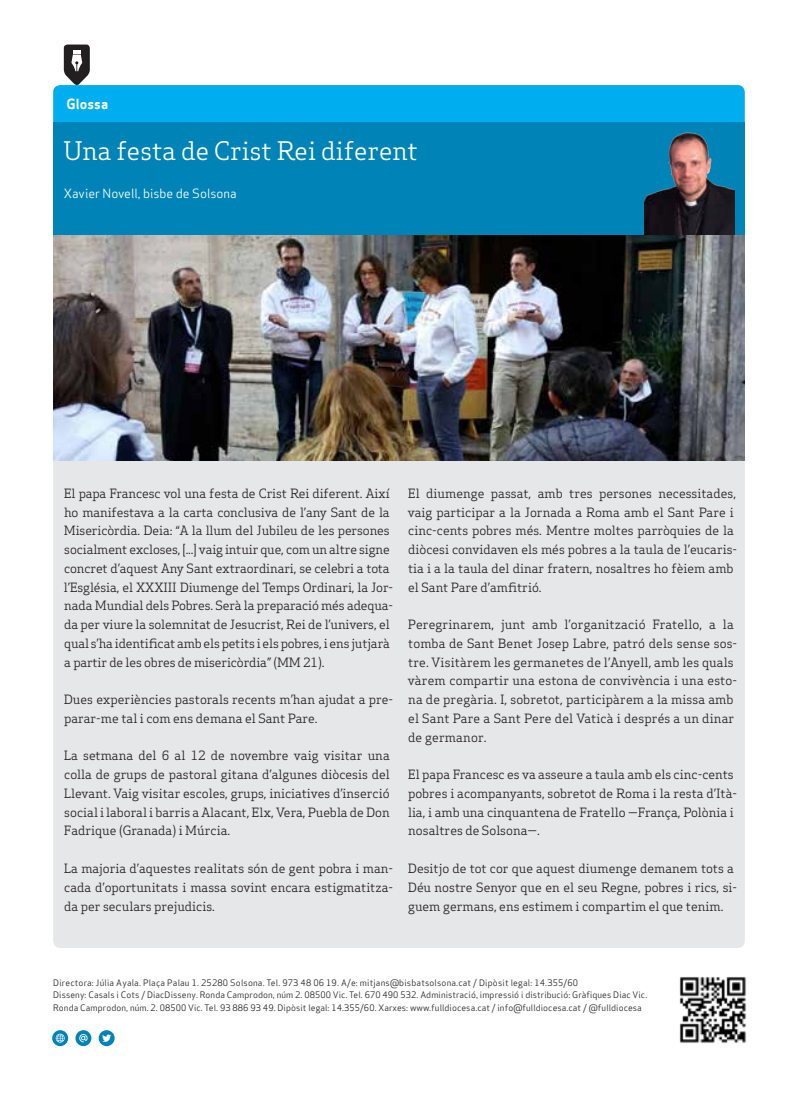
<style>
.page{position:relative;width:798px;height:1099px;background:#fff}
.page>*{position:absolute;margin:0;border:0;box-sizing:border-box;transform-origin:0 0}
.Subtitol_Secció{font:25px "Apex Serif";color:#fff}
.Titular_Secció_Petit{font:13.75px "Apex Sans Bold T";color:#fff}
.Text_General{font:12.5px/18.8px "Apex Serif";color:#231f20}
.Titulars{font:12.5px "Apex Sans Book T";color:#fff}
.Titulars-2{font:8.75px/12.5px "Apex Sans Book T";letter-spacing:.01em;color:#231f20}
</style>
<div class="page">
<img style="left:679px;top:977px;width:67px;height:66px">
<svg style="left:52px;top:1030px;width:16px;height:16px"></svg>
<svg style="left:56px;top:1033px;width:9px;height:9px"></svg>
<svg style="left:75px;top:1030px;width:16px;height:16px"></svg>
<svg style="left:79px;top:1033px;width:9px;height:9px"></svg>
<svg style="left:99px;top:1030px;width:16px;height:16px"></svg>
<svg style="left:102px;top:1034px;width:9px;height:8px"></svg>
<div style="left:53px;top:123px;width:691px;height:112px;background:#0083b6"></div>
<svg style="left:53px;top:45px;width:691px;height:78px"></svg>
<div style="left:53px;top:460px;width:691px;height:488px;background:#e6e7e9"></div>
<img style="left:644px;top:132px;width:89px;height:103px">
<img style="left:53px;top:235px;width:691px;height:225px">
<p class="Titular_Secció_Petit" style="left:67px;top:95px;width:43px">Glossa</p>
<p class="Subtitol_Secció" style="left:64px;top:135px;width:355px">Una festa de Crist Rei diferent</p>
<p class="Titulars" style="left:64px;top:185px;width:174px">Xavier Novell, bisbe de Solsona</p>
<p class="Text_General" style="left:64px;top:483px;width:331px">El papa Francesc vol una festa de Crist Rei diferent. Així ho manifestava a la carta conclusiva de l’any Sant de la Misericòrdia. Deia: “A la llum del Jubileu de les persones socialment excloses, [...] vaig intuir que, com un altre signe concret d’aquest Any Sant extraordinari, se celebri a tota l’Església, el XXXIII Diumenge del Temps Ordinari, la Jor&shy;nada Mundial dels Pobres. Serà la preparació més adequa&shy;da per viure la solemnitat de Jesucrist, Rei de l’univers, el qual s’ha identificat amb els petits i els pobres, i ens jutjarà a partir de les obres de misericòrdia” (MM 21).</p>
<p class="Text_General" style="left:64px;top:690px;width:330px">Dues experiències pastorals recents m’han ajudat a pre&shy;parar-me tal i com ens demana el Sant Pare.</p>
<p class="Text_General" style="left:64px;top:746px;width:327px;text-align:justify">La setmana del 6 al 12 de novembre vaig visitar una colla de grups de pastoral gitana d’algunes diòcesis del Llevant. Vaig visitar escoles, grups, iniciatives d’inserció social i laboral i barris a Alacant, Elx, Vera, Puebla de Don Fadrique (Granada) i Múrcia.</p>
<p class="Text_General" style="left:64px;top:858px;width:330px;text-align:justify">La majoria d’aquestes realitats són de gent pobra i man&shy;cada d’oportunitats i massa sovint encara estigmatitza&shy;da per seculars prejudicis.</p>
<p class="Text_General" style="left:407px;top:483px;width:331px">El diumenge passat, amb tres persones necessitades, vaig participar a la Jornada a Roma amb el Sant Pare i cinc-cents pobres més. Mentre moltes parròquies de la diòcesi convidaven els més pobres a la taula de l’eucaris&shy;tia i a la taula del dinar fratern, nosaltres ho fèiem amb el Sant Pare d’amfitrió.</p>
<p class="Text_General" style="left:407px;top:615px;width:331px">Peregrinarem, junt amb l’organització Fratello, a la tomba de Sant Benet Josep Labre, patró dels sense sos&shy;tre. Visitàrem les germanetes de l’Anyell, amb les quals vàrem compartir una estona de convivència i una esto&shy;na de pregària. I, sobretot, participàrem a la missa amb el Sant Pare a Sant Pere del Vaticà i després a un dinar de germanor.</p>
<p class="Text_General" style="left:408px;top:765px;width:330px">El papa Francesc es va asseure a taula amb els cinc-cents pobres i acompanyants, sobretot de Roma i la resta d’Ità&shy;lia, i amb una cinquantena de Fratello —França, Polònia i nosaltres de Solsona—.</p>
<p class="Text_General" style="left:408px;top:858px;width:330px">Desitjo de tot cor que aquest diumenge demanem tots a<br>Déu nostre Senyor que en el seu Regne, pobres i rics, si&shy;guem germans, ens estimem i compartim el que tenim.</p>
<p class="Titulars-2" style="left:53px;top:976px;width:526px">Directora: Júlia Ayala. Plaça Palau 1. 25280 Solsona. Tel. 973 48 06 19. A/e: mitjans@bisbatsolsona.cat / Dipòsit legal: 14.355/60</p>
<p class="Titulars-2" style="left:53px;top:988px;width:595px">Disseny: Casals i Cots / DiacDisseny. Ronda Camprodon, núm 2. 08500 Vic. Tel. 670 490 532. Administració, impressió i distribució: Gràfiques Diac Vic.<br>Ronda Camprodon, núm. 2. 08500 Vic. Tel. 93 886 93 49. Dipòsit legal: 14.355/60. Xarxes: www.fulldiocesa.cat / info@fulldiocesa.cat / @fulldiocesa</p>
</div>
